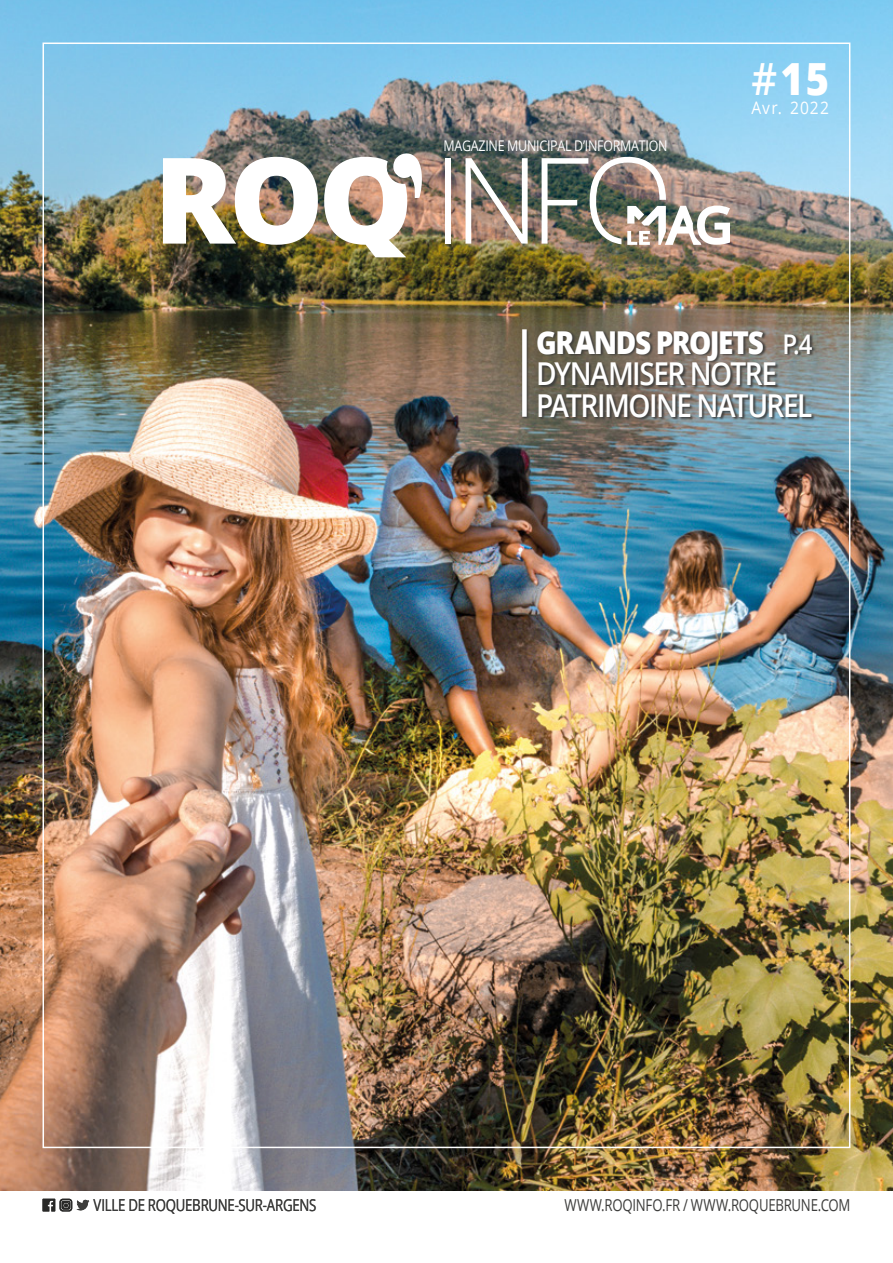
<style>
.page{position:relative;width:893px;height:1263px;background:#fff}
.page>*{position:absolute;margin:0;border:0;box-sizing:border-box;transform-origin:0 0}
.t1{font:800 44.4px "Open Sans";color:#fff;scale:.9 1}
.t2{font:600 31.5px "Open Sans";letter-spacing:-.055em;color:#fff;scale:.89 1}
.t3{font:800 31.5px "Open Sans";letter-spacing:-.05em;color:#fff;scale:.89 1}
.t4{font:17.4px "Open Sans";letter-spacing:.07em;color:#fff;scale:.9 1}
.t5{font:16.5px "Open Sans";letter-spacing:-.02em;color:#3c3c3b;scale:.8 1}
.t6{font:14.7px "Open Sans";letter-spacing:-.02em;color:#fff;scale:.85 1}
.s1{font-weight:600}
.s2{font-weight:600;font-size:27px}
</style>
<div class="page">
<img style="left:0;top:0;width:893px;height:1191px">
<svg style="left:43px;top:1199px;width:46px;height:12px"></svg>
<img style="left:163px;top:157px;width:155px;height:88px">
<div style="left:445px;top:158px;width:6px;height:86px;background:#fff"></div>
<img style="left:465px;top:158px;width:63px;height:86px">
<img style="left:542px;top:157px;width:188px;height:88px">
<img style="left:324px;top:152px;width:99px;height:105px">
<div style="left:537px;top:330px;width:278px;height:90px;background:#3c3c3b;opacity:.9"></div>
<div style="left:522px;top:329px;width:8px;height:91px;background:#3c3c3b;opacity:.9"></div>
<div style="left:522px;top:329px;width:5px;height:88px;background:#fff"></div>
<p class="t6" style="left:443px;top:136px;width:265px">MAGAZINE MUNICIPAL D’INFORMATION</p>
<p class="t1" style="left:751px;top:46px;width:88px"><span class="s1">#</span>15</p>
<p class="t4" style="left:751px;top:96px;width:88px">Avr. 2022</p>
<p class="t3" style="left:536px;top:318px;width:312px">GRANDS PROJETS <span class="s2">P.4</span></p>
<p class="t2" style="left:536px;top:352px;width:272px">DYNAMISER NOTRE</p>
<p class="t2" style="left:536px;top:384px;width:312px">PATRIMOINE NATUREL</p>
<p class="t5" style="left:94px;top:1194px;width:280px">VILLE DE ROQUEBRUNE-SUR-ARGENS</p>
<p class="t5" style="left:564px;top:1194px;width:359px">WWW.ROQINFO.FR / WWW.ROQUEBRUNE.COM</p>
</div>
